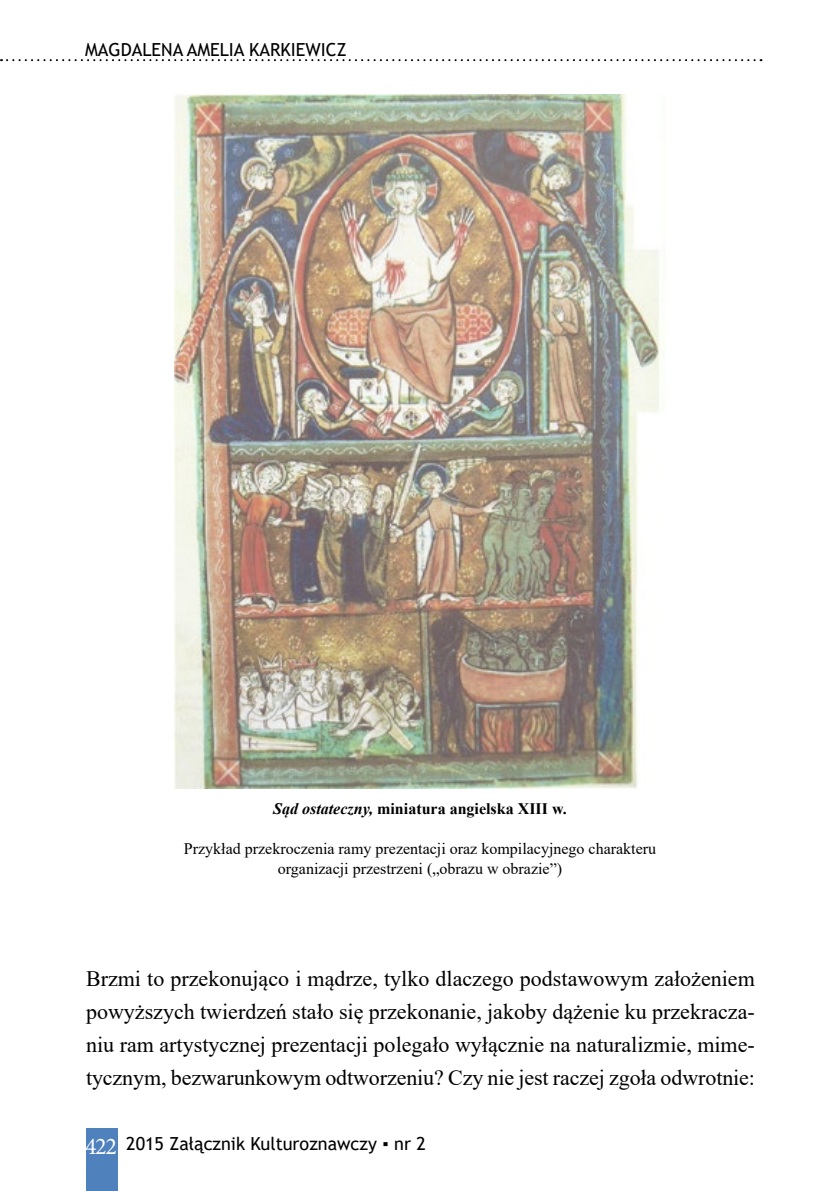
<style>
.page{position:relative;width:840px;height:1191px;background:#fff}
.page>*{position:absolute;margin:0;border:0;box-sizing:border-box;transform-origin:0 0}
.t1{font:22px/33px "Times New Roman";letter-spacing:-.005em;color:#000;text-align:justify}
.t2{font:18px "Trebuchet MS";color:#000}
.t3{font:16px/20px "Times New Roman";color:#000;text-align:center}
.t4{font:700 16px "Times New Roman";color:#000}
.s1{font-style:italic}
.s2{font-family:"Minion Pro";font-size:24px;color:#fff}
</style>
<div class="page">
<div style="left:86px;top:1128px;width:31px;height:63px;background:#4f81bd"></div>
<svg style="left:1px;top:59px;width:760px;height:2px"></svg>
<img style="left:174px;top:95px;width:488px;height:693px">
<p class="t2" style="left:85px;top:38px;width:263px">MAGDALENA AMELIA KARKIEWICZ</p>
<p class="t4" style="left:273px;top:797px;width:295px"><span class="s1">Sąd ostateczny,</span> miniatura angielska XIII w.</p>
<p class="t3" style="left:184px;top:838px;width:473px">Przykład przekroczenia ramy prezentacji oraz kompilacyjnego charakteru organizacji przestrzeni („obrazu w obrazie”)</p>
<p class="t1" style="left:86px;top:961px;width:670px">Brzmi to przekonująco i mądrze, tylko dlaczego podstawowym założeniem powyższych twierdzeń stało się przekonanie, jakoby dążenie ku przekracza&shy;niu ram artystycznej prezentacji polegało wyłącznie na naturalizmie, mime&shy;tycznym, bezwarunkowym odtworzeniu? Czy nie jest raczej zgoła odwrotnie:</p>
<p class="t2" style="left:85px;top:1132px;width:342px"><span class="s2">422</span> 2015 Załącznik Kulturoznawczy ▪ nr 2</p>
</div>
